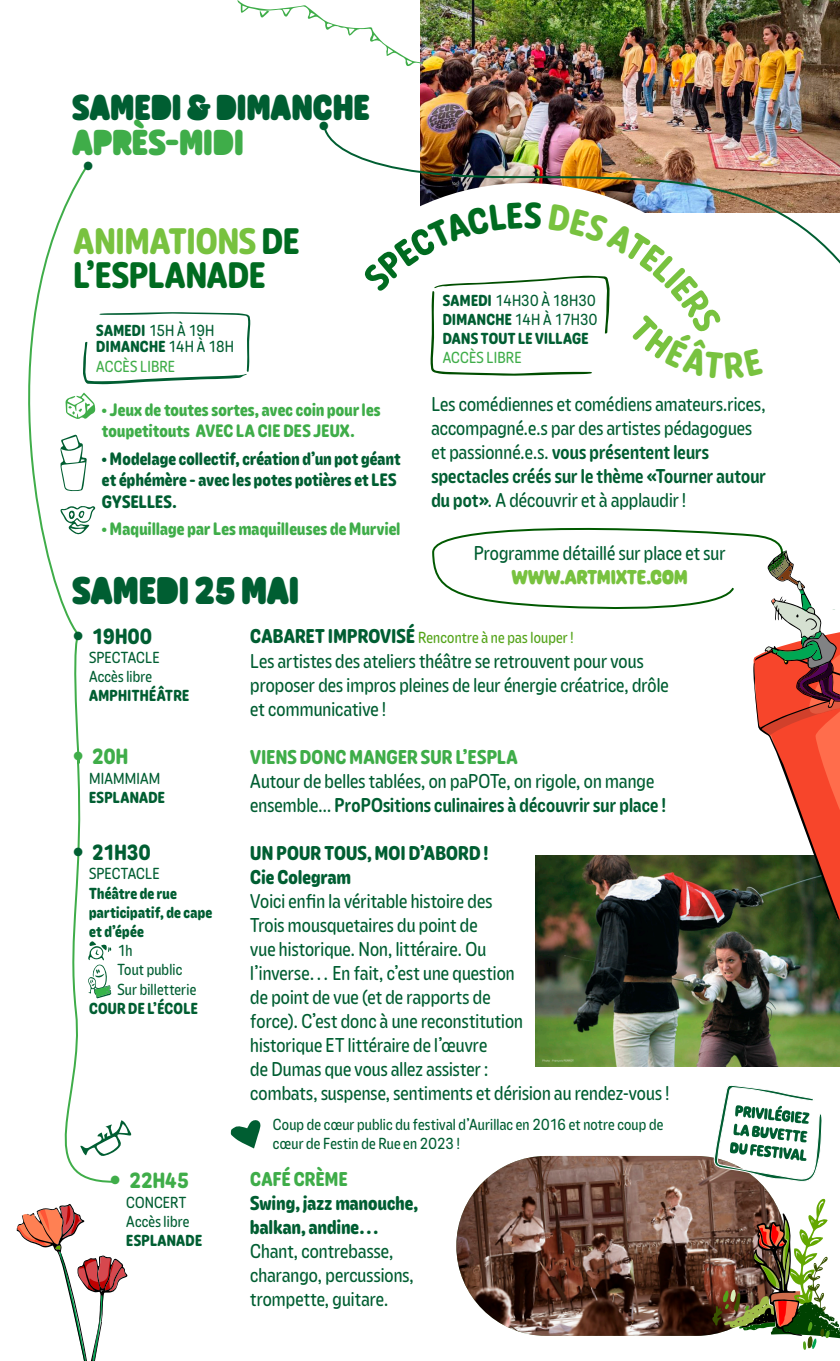
<style>
.page{position:relative;width:840px;height:1361px;background:#fff}
.page>*{position:absolute;margin:0;border:0;box-sizing:border-box;transform-origin:0 0}
.t1{font:38.6px "Caraque Black Solid";color:#005e32}
.t2{font:37px/34px "Caraque Bold Solid";color:#006b20}
.t3{font:36.2px "Caraque Black Solid";letter-spacing:.005em;color:#005e32}
.t4{font:36.2px "Caraque Black Solid";letter-spacing:.005em;color:#3fad49}
.t5{font:22px "Caraque Bold Solid";color:#005e32}
.t6{font:22px "Caraque Bold Solid";letter-spacing:-.005em;color:#3fad49}
.Compagnie{font:20px/24px "Caraque Regular Solid";letter-spacing:.005em;color:#005e32}
.t7{font:20px "Caraque Medium Solid";letter-spacing:.01em;color:#005e32}
.Compagnie-2{font:20px/24px "Caraque Bold Solid";letter-spacing:.01em;color:#005e32}
.NOM_SPECTACLE{font:20px "Caraque Bold Solid";letter-spacing:.01em;color:#3fad49}
.TEXTE_courant{font:20px "Caraque Regular Solid";letter-spacing:.005em;color:#005e32}
.NOM_SPECTACLE-2{font:20px "Caraque Bold Solid";letter-spacing:.01em;color:#005e32}
.TEXTE_courant-2{font:20px "Caraque Bold Melted";letter-spacing:.01em;color:#78c23f}
.t8{font:18px/21.6px "Caraque Bold Solid";letter-spacing:.015em;color:#3fad49}
.t9{font:18px/21.6px "Caraque Bold Solid";letter-spacing:.015em;color:#005e32}
.INFORMATIONS{font:16px/19.2px "Caraque Regular Solid";letter-spacing:.015em;color:#005e32}
.INFORMATIONS-2{font:16px/19.2px "Caraque Bold Solid";letter-spacing:.02em;color:#005e32}
.NOM_SPECTACLE-3{font:16px "Caraque Regular Solid";letter-spacing:.015em;color:#54a41a}
.t10{font:16px "Caraque Regular Solid";letter-spacing:.015em;color:#3fad49}
.s1{color:#78c23f}
.s2{font-family:"Caraque Bold Solid"}
.s3{font-family:"Caraque Regular Solid"}
.s4{font-family:"Caraque Medium Solid"}
.s5{font-family:"Caraque Bold Solid";font-size:20px;color:#005e32}
</style>
<div class="page">
<img style="left:456px;top:1156px;width:329px;height:180px;border-radius:90px">
<svg style="left:28px;top:169px;width:84px;height:1014px"></svg>
<img style="left:420px;top:0;width:419px;height:124px">
<svg style="left:88px;top:941px;width:23px;height:57px"></svg>
<svg style="left:713px;top:1085px;width:109px;height:97px"></svg>
<svg style="left:237px;top:0;width:185px;height:67px"></svg>
<svg style="left:80px;top:1120px;width:51px;height:36px"></svg>
<svg style="left:17px;top:1204px;width:111px;height:157px"></svg>
<svg style="left:60px;top:434px;width:27px;height:57px"></svg>
<svg style="left:65px;top:393px;width:30px;height:26px"></svg>
<svg style="left:60px;top:505px;width:36px;height:30px"></svg>
<svg style="left:83px;top:312px;width:167px;height:72px"></svg>
<svg style="left:231px;top:1120px;width:30px;height:28px"></svg>
<img style="left:324px;top:124px;width:515px;height:139px">
<img style="left:711px;top:1198px;width:128px;height:152px">
<img style="left:535px;top:919px;width:304px;height:147px">
<svg style="left:432px;top:527px;width:407px;height:392px"></svg>
<svg style="left:74px;top:631px;width:8px;height:9px"></svg>
<svg style="left:74px;top:752px;width:8px;height:9px"></svg>
<svg style="left:74px;top:848px;width:8px;height:8px"></svg>
<svg style="left:111px;top:1176px;width:3px;height:7px"></svg>
<svg style="left:84px;top:166px;width:8px;height:5px"></svg>
<svg style="left:323px;top:124px;width:5px;height:7px"></svg>
<svg style="left:361px;top:202px;width:402px;height:174px"></svg>
<p class="t3" style="left:72px;top:84px;width:299px">SAMEDI &amp; DIMANCHE</p>
<p class="t4" style="left:72px;top:119px;width:173px">APRÈS-MIDI</p>
<p class="t2" style="left:74px;top:224px;width:227px"><span class="s1">ANIMATIONS</span> DE<br>L’ESPLANADE</p>
<p class="INFORMATIONS" style="left:96px;top:321px;width:120px"><span class="s2">SAMEDI</span> 15H À 19H</p>
<p class="INFORMATIONS-2" style="left:96px;top:337px;width:139px">DIMANCHE <span class="s3">14H À 18H</span></p>
<p class="t10" style="left:96px;top:357px;width:80px">ACCÈS LIBRE</p>
<p class="t8" style="left:102px;top:398px;width:280px">• Jeux de toutes sortes, avec coin pour les toupetitouts AVEC LA CIE DES JEUX.</p>
<p class="t9" style="left:102px;top:447px;width:300px">• Modelage collectif, création d’un pot géant et éphémère - avec les potes potières et LES<br>GYSELLES.</p>
<p class="t8" style="left:102px;top:518px;width:300px">• Maquillage par Les maquilleuses de Murviel</p>
<p class="t1" style="left:72px;top:566px;width:228px">SAMEDI 25 MAI</p>
<p class="INFORMATIONS" style="left:442px;top:290px;width:154px"><span class="s2">SAMEDI</span> 14H30 À 18H30</p>
<p class="INFORMATIONS" style="left:442px;top:309px;width:156px"><span class="s2">DIMANCHE</span> 14H À 17H30</p>
<p class="INFORMATIONS-2" style="left:442px;top:328px;width:147px">DANS TOUT LE VILLAGE</p>
<p class="t10" style="left:442px;top:348px;width:80px">ACCÈS LIBRE</p>
<p class="Compagnie" style="left:431px;top:392px;width:336px">Les comédiennes et comédiens amateurs.rices, accompagné.e.s par des artistes pédagogues et passionné.e.s. <span class="s4">vous présentent leurs spectacles créés sur le thème «Tourner autour du pot»</span>. A découvrir et à applaudir !</p>
<p class="TEXTE_courant" style="left:473px;top:541px;width:253px">Programme détaillé sur place et sur</p>
<p class="TEXTE_courant-2" style="left:511px;top:565px;width:177px">WWW.ARTMIXTE.COM</p>
<p class="t5" style="left:92px;top:622px;width:61px">19H00</p>
<p class="INFORMATIONS" style="left:89px;top:648px;width:72px">SPECTACLE</p>
<p class="INFORMATIONS" style="left:89px;top:667px;width:64px">Accès libre</p>
<p class="INFORMATIONS-2" style="left:89px;top:686px;width:102px">AMPHITHÉÂTRE</p>
<p class="t6" style="left:92px;top:743px;width:38px">20H</p>
<p class="INFORMATIONS" style="left:89px;top:768px;width:73px">MIAMMIAM</p>
<p class="INFORMATIONS-2" style="left:89px;top:787px;width:77px">ESPLANADE</p>
<p class="t5" style="left:92px;top:839px;width:60px">21H30</p>
<p class="INFORMATIONS" style="left:89px;top:864px;width:72px">SPECTACLE</p>
<p class="INFORMATIONS-2" style="left:89px;top:883px;width:125px">Théâtre de rue participatif, de cape et d’épée</p>
<p class="INFORMATIONS" style="left:117px;top:941px;width:17px">1h</p>
<p class="INFORMATIONS" style="left:117px;top:960px;width:66px">Tout public</p>
<p class="INFORMATIONS" style="left:117px;top:979px;width:80px">Sur billetterie</p>
<p class="INFORMATIONS-2" style="left:89px;top:998px;width:110px">COUR DE L’ÉCOLE</p>
<p class="t6" style="left:129px;top:1167px;width:61px">22H45</p>
<p class="INFORMATIONS" style="left:126px;top:1192px;width:61px">CONCERT</p>
<p class="INFORMATIONS" style="left:126px;top:1211px;width:64px">Accès libre</p>
<p class="INFORMATIONS-2" style="left:126px;top:1230px;width:77px">ESPLANADE</p>
<p class="NOM_SPECTACLE-3" style="left:250px;top:628px;width:324px"><span class="s5">CABARET IMPROVISÉ</span> Rencontre à ne pas louper !</p>
<p class="Compagnie" style="left:250px;top:648px;width:419px">Les artistes des ateliers théâtre se retrouvent pour vous proposer des impros pleines de leur énergie créatrice, drôle et communicative !</p>
<p class="NOM_SPECTACLE" style="left:250px;top:744px;width:269px">VIENS DONC MANGER SUR L’ESPLA</p>
<p class="Compagnie" style="left:250px;top:768px;width:405px">Autour de belles tablées, on paPOTe, on rigole, on mange</p>
<p class="t7" style="left:250px;top:792px;width:417px"><span class="s3">ensemble...</span> ProPOsitions culinaires à découvrir sur place !</p>
<p class="NOM_SPECTACLE-2" style="left:250px;top:840px;width:239px">UN POUR TOUS, MOI D’ABORD !</p>
<p class="Compagnie-2" style="left:250px;top:864px;width:102px">Cie Colegram</p>
<p class="Compagnie" style="left:250px;top:888px;width:420px">Voici enfin la véritable histoire des<br>Trois mousquetaires du point de<br>vue historique. Non, littéraire. Ou<br>l’inverse… En fait, c’est une question<br>de point de vue (et de rapports de<br>force). C’est donc à une reconstitution<br>historique ET littéraire de l’œuvre<br>de Dumas que vous allez assister :<br>combats, suspense, sentiments et dérision au rendez-vous !</p>
<p class="INFORMATIONS" style="left:273px;top:1114px;width:391px">Coup de cœur public du festival d’Aurillac en 2016 et notre coup de cœur de Festin de Rue en 2023 !</p>
<p class="NOM_SPECTACLE" style="left:250px;top:1166px;width:99px">CAFÉ CRÈME</p>
<p class="Compagnie-2" style="left:250px;top:1191px;width:169px">Swing, jazz manouche, balkan, andine…</p>
<p class="Compagnie" style="left:250px;top:1239px;width:165px">Chant, contrebasse, charango, percussions, trompette, guitare.</p>
</div>
